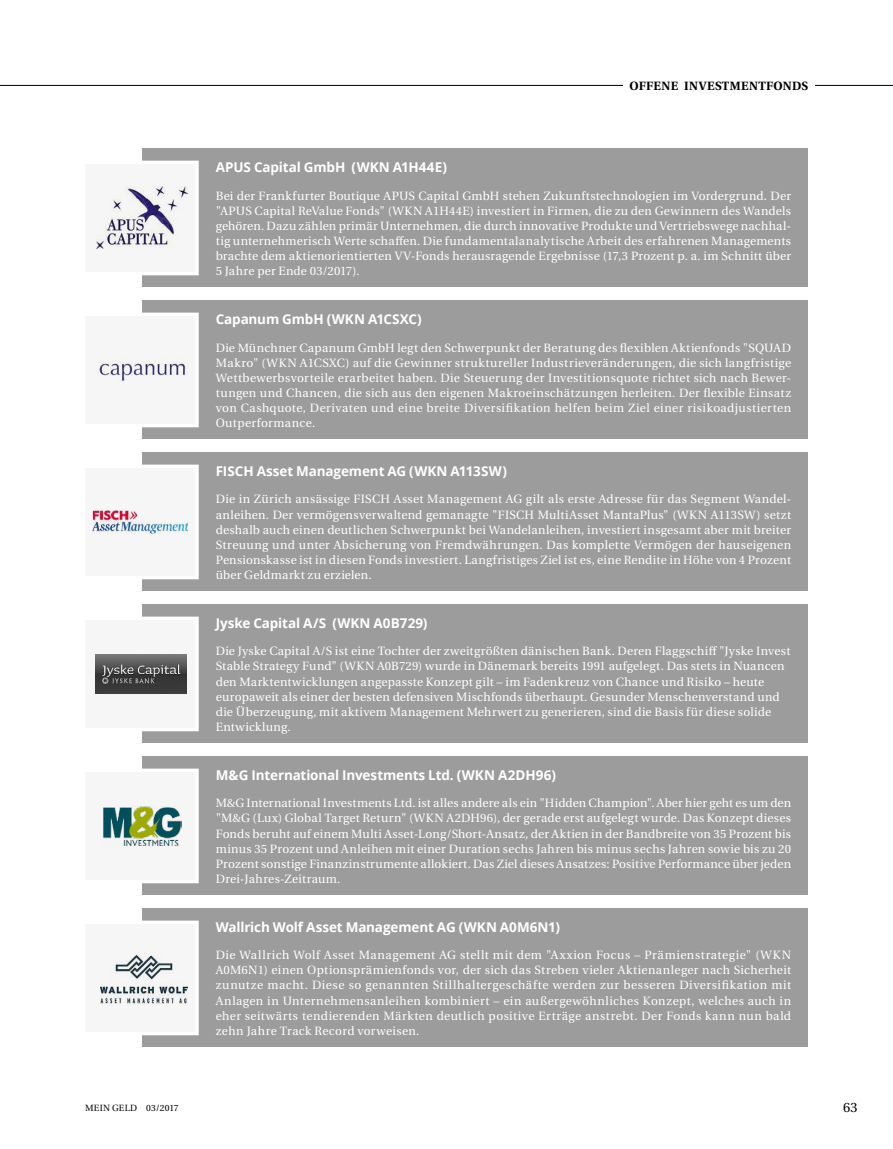
<style>
.page{position:relative;width:893px;height:1149px;background:#fff}
.page>*{position:absolute;margin:0;border:0;box-sizing:border-box;transform-origin:0 0}
.t1{font:700 13.5px "Open Sans";letter-spacing:-.01em;color:#fff}
.t2{font:13.5px "Heuristica";color:#000}
.t3{font:12px/15px "Heuristica";letter-spacing:.015em;color:#fff;text-align:justify}
.t4{font:700 12px "Heuristica";letter-spacing:.025em;color:#000}
.t5{font:9px "Heuristica";letter-spacing:.03em;color:#000}
</style>
<div class="page">
<hr style="left:0;top:85px;width:893px;height:1px;background:#000">
<div style="left:623px;top:74px;width:192px;height:22px;background:#fff"></div>
<div style="left:142px;top:148px;width:666px;height:139px;background:#9c9c9d"></div>
<svg style="left:96px;top:160px;width:103px;height:116px"></svg>
<div style="left:142px;top:300px;width:666px;height:139px;background:#9c9c9d"></div>
<svg style="left:118px;top:312px;width:81px;height:116px"></svg>
<div style="left:142px;top:452px;width:666px;height:139px;background:#9c9c9d"></div>
<svg style="left:92px;top:464px;width:107px;height:116px"></svg>
<div style="left:142px;top:604px;width:666px;height:139px;background:#9c9c9d"></div>
<svg style="left:95px;top:616px;width:104px;height:116px"></svg>
<div style="left:142px;top:756px;width:666px;height:139px;background:#9c9c9d"></div>
<svg style="left:102px;top:768px;width:97px;height:116px"></svg>
<div style="left:142px;top:908px;width:666px;height:138px;background:#9c9c9d"></div>
<svg style="left:100px;top:920px;width:99px;height:116px"></svg>
<img style="left:96px;top:654px;width:90px;height:39px">
<img style="left:103px;top:805px;width:78px;height:41px">
<img style="left:101px;top:934px;width:86px;height:86px">
<img style="left:97px;top:358px;width:90px;height:23px">
<img style="left:96px;top:186px;width:91px;height:62px">
<img style="left:93px;top:510px;width:44px;height:11px">
<img style="left:92px;top:521px;width:96px;height:12px">
<p class="t4" style="left:629px;top:76px;width:180px">OFFENE INVESTMENTFONDS</p>
<p class="t1" style="left:216px;top:157px;width:233px">APUS Capital GmbH (WKN A1H44E)</p>
<p class="t3" style="left:216px;top:188px;width:577px">Bei der Frankfurter Boutique APUS Capital GmbH stehen Zukunftstechnologien im Vordergrund. Der "APUS Capital ReValue Fonds" (WKN A1H44E) investiert in Firmen, die zu den Gewinnern des Wandels gehören. Dazu zählen primär Unternehmen, die durch innovative Produkte und Vertriebswege nachhal&shy;tig unternehmerisch Werte schaffen. Die fundamentalanalytische Arbeit des erfahrenen Managements brachte dem aktienorientierten VV-Fonds herausragende Ergebnisse (17,3 Prozent p. a. im Schnitt über 5 Jahre per Ende 03/2017).</p>
<p class="t1" style="left:216px;top:309px;width:208px">Capanum GmbH (WKN A1CSXC)</p>
<p class="t3" style="left:216px;top:340px;width:577px">Die Münchner Capanum GmbH legt den Schwerpunkt der Beratung des flexiblen Aktienfonds "SQUAD Makro" (WKN A1CSXC) auf die Gewinner struktureller Industrieveränderungen, die sich langfristige Wettbewerbsvorteile erarbeitet haben. Die Steuerung der Investitionsquote richtet sich nach Bewer&shy;tungen und Chancen, die sich aus den eigenen Makroeinschätzungen herleiten. Der flexible Einsatz von Cashquote, Derivaten und eine breite Diversifikation helfen beim Ziel einer risikoadjustierten Outperformance.</p>
<p class="t1" style="left:216px;top:461px;width:293px">FISCH Asset Management AG (WKN A113SW)</p>
<p class="t3" style="left:216px;top:492px;width:577px">Die in Zürich ansässige FISCH Asset Management AG gilt als erste Adresse für das Segment Wandel&shy;anleihen. Der vermögensverwaltend gemanagte "FISCH MultiAsset MantaPlus" (WKN A113SW) setzt deshalb auch einen deutlichen Schwerpunkt bei Wandelanleihen, investiert insgesamt aber mit breiter Streuung und unter Absicherung von Fremdwährungen. Das komplette Vermögen der hauseigenen Pensionskasse ist in diesen Fonds investiert. Langfristiges Ziel ist es, eine Rendite in Höhe von 4 Prozent über Geldmarkt zu erzielen.</p>
<p class="t1" style="left:216px;top:613px;width:213px">Jyske Capital A/S (WKN A0B729)</p>
<p class="t3" style="left:216px;top:643px;width:576px;text-align:left">Die Jyske Capital A/S ist eine Tochter der zweitgrößten dänischen Bank. Deren Flaggschiff "Jyske Invest Stable Strategy Fund" (WKN A0B729) wurde in Dänemark bereits 1991 aufgelegt. Das stets in Nuancen den Marktentwicklungen angepasste Konzept gilt – im Fadenkreuz von Chance und Risiko – heute europaweit als einer der besten defensiven Mischfonds überhaupt. Gesunder Menschenverstand und die Überzeugung, mit aktivem Management Mehrwert zu generieren, sind die Basis für diese solide Entwicklung.</p>
<p class="t1" style="left:216px;top:765px;width:342px">M&amp;G International Investments Ltd. (WKN A2DH96)</p>
<p class="t3" style="left:216px;top:795px;width:577px">M&amp;G International Investments Ltd. ist alles andere als ein "Hidden Champion". Aber hier geht es um den "M&amp;G (Lux) Global Target Return" (WKN A2DH96), der gerade erst aufgelegt wurde. Das Konzept dieses Fonds beruht auf einem Multi Asset-Long/Short-Ansatz, der Aktien in der Bandbreite von 35 Prozent bis minus 35 Prozent und Anleihen mit einer Duration sechs Jahren bis minus sechs Jahren sowie bis zu 20<br>Prozent sonstige Finanzinstrumente allokiert. Das Ziel dieses Ansatzes: Positive Performance über jeden Drei-Jahres-Zeitraum.</p>
<p class="t1" style="left:216px;top:916px;width:346px">Wallrich Wolf Asset Management AG (WKN A0M6N1)</p>
<p class="t3" style="left:216px;top:947px;width:577px">Die Wallrich Wolf Asset Management AG stellt mit dem "Axxion Focus – Prämienstrategie" (WKN A0M6N1) einen Optionsprämienfonds vor, der sich das Streben vieler Aktienanleger nach Sicherheit zunutze macht. Diese so genannten Stillhaltergeschäfte werden zur besseren Diversifikation mit Anlagen in Unternehmensanleihen kombiniert – ein außergewöhnliches Konzept, welches auch in eher seitwärts tendierenden Märkten deutlich positive Erträge anstrebt. Der Fonds kann nun bald zehn Jahre Track Record vorweisen.</p>
<p class="t5" style="left:85px;top:1100px;width:95px">MEIN GELD 03/2017</p>
<p class="t2" style="left:843px;top:1096px;width:16px">63</p>
</div>
